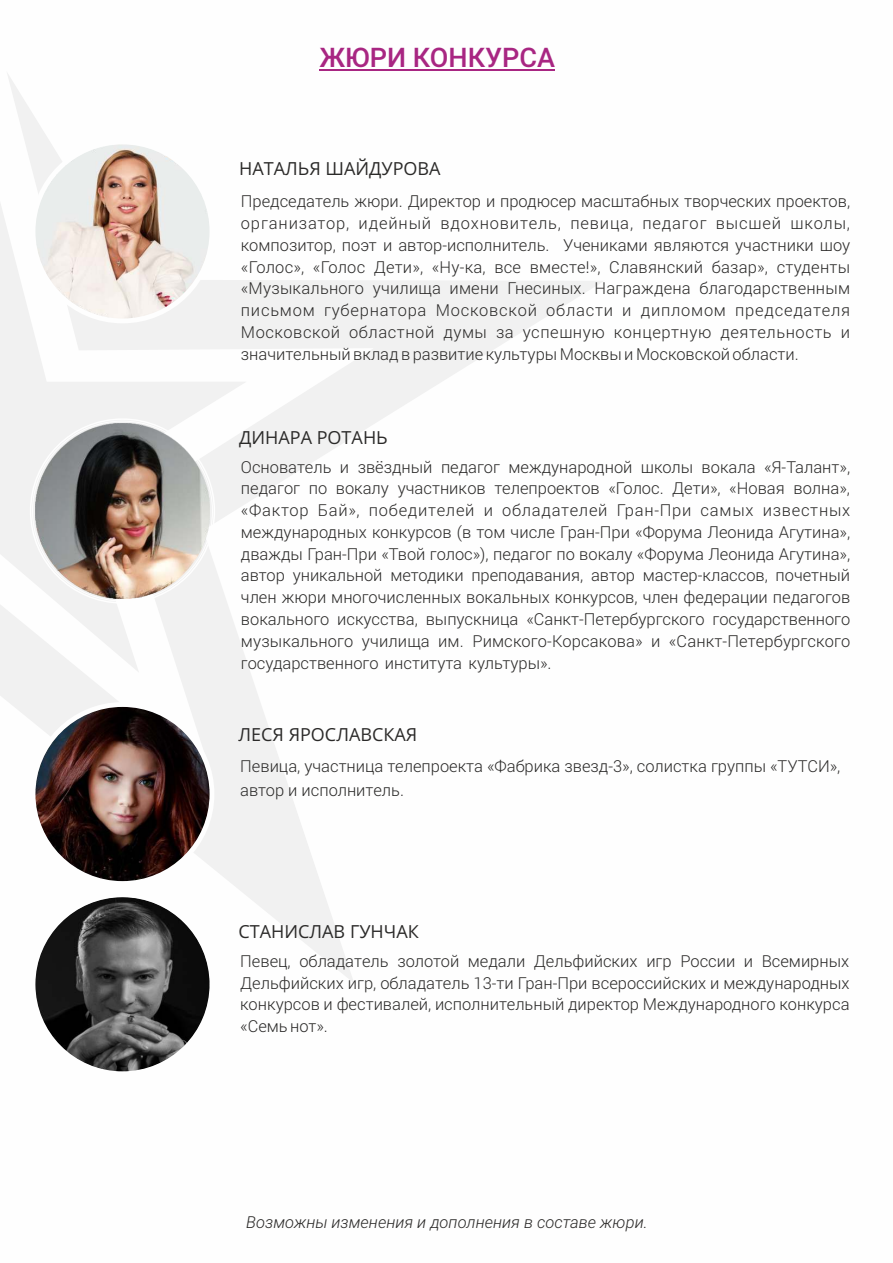
<style>
.page{position:relative;width:893px;height:1263px;background:#fff}
.page>*{position:absolute;margin:0;border:0;box-sizing:border-box;transform-origin:0 0}
.t1{font:500 27px "Roboto";color:#a82682}
.t2{font:18px "Open Sans";color:#2b2a29}
.t3{font:300 16.5px/21.8px "Roboto";color:#2b2a29;text-align:justify}
.t4{font:italic 300 16.5px "Roboto";color:#2b2a29}
</style>
<div class="page">
<svg style="left:0;top:73px;width:603px;height:910px"></svg>
<svg style="left:0;top:200px;width:247px;height:473px;fill:#f1f1f1"></svg>
<hr style="left:319px;top:69px;width:236px;height:2px;background:#a82682">
<div style="left:31px;top:892px;width:183px;height:184px;background:#fefefe;border-radius:50%"></div>
<img style="left:35px;top:897px;width:175px;height:174px;border-radius:50%">
<div style="left:31px;top:140px;width:183px;height:183px;background:#fefefe;border-radius:50%"></div>
<img style="left:35px;top:144px;width:175px;height:175px;border-radius:50%">
<div style="left:31px;top:702px;width:183px;height:184px;background:#fefefe;border-radius:50%"></div>
<img style="left:35px;top:707px;width:175px;height:174px;border-radius:50%">
<img style="left:35px;top:424px;width:175px;height:174px">
<h1 class="t1" style="left:319px;top:47px;width:237px">ЖЮРИ КОНКУРСА</h1>
<p class="t2" style="left:239px;top:162px;width:203px">НАТАЛЬЯ ШАЙДУРОВА</p>
<p class="t3" style="left:241px;top:190px;width:611px">Председатель жюри. Директор и продюсер масштабных творческих проектов, организатор, идейный вдохновитель, певица, педагог высшей школы, композитор, поэт и автор-исполнитель. Учениками являются участники шоу «Голос», «Голос Дети», «Ну-ка, все вместе!», Славянский базар», студенты «Музыкального училища имени Гнесиных. Награждена благодарственным письмом губернатора Московской области и дипломом председателя Московской областной думы за успешную концертную деятельность и значительный вклад в развитие культуры Москвы и Московской области.</p>
<p class="t2" style="left:239px;top:430px;width:150px">ДИНАРА РОТАНЬ</p>
<p class="t3" style="left:241px;top:455px;width:611px">Основатель и звёздный педагог международной школы вокала «Я-Талант», педагог по вокалу участников телепроектов «Голос. Дети», «Новая волна», «Фактор Бай», победителей и обладателей Гран-При самых известных международных конкурсов (в том числе Гран-При «Форума Леонида Агутина», дважды Гран-При «Твой голос»), педагог по вокалу «Форума Леонида Агутина», автор уникальной методики преподавания, автор мастер-классов, почетный член жюри многочисленных вокальных конкурсов, член федерации педагогов вокального искусства, выпускница «Санкт-Петербургского государственного музыкального училища им. Римского-Корсакова» и «Санкт-Петербургского государственного института культуры».</p>
<p class="t2" style="left:238px;top:728px;width:180px">ЛЕСЯ ЯРОСЛАВСКАЯ</p>
<p class="t3" style="left:240px;top:753px;width:602px;line-height:24px">Певица, участница телепроекта «Фабрика звезд-3», солистка группы «ТУТСИ», автор и исполнитель.</p>
<p class="t2" style="left:238px;top:924px;width:182px">СТАНИСЛАВ ГУНЧАК</p>
<p class="t3" style="left:240px;top:949px;width:611px">Певец, обладатель золотой медали Дельфийских игр России и Всемирных Дельфийских игр, обладатель 13-ти Гран-При всероссийских и международных конкурсов и фестивалей, исполнительный директор Международного конкурса «Семь нот».</p>
<p class="t4" style="left:246px;top:1215px;width:403px">Возможны изменения и дополнения в составе жюри.</p>
</div>
